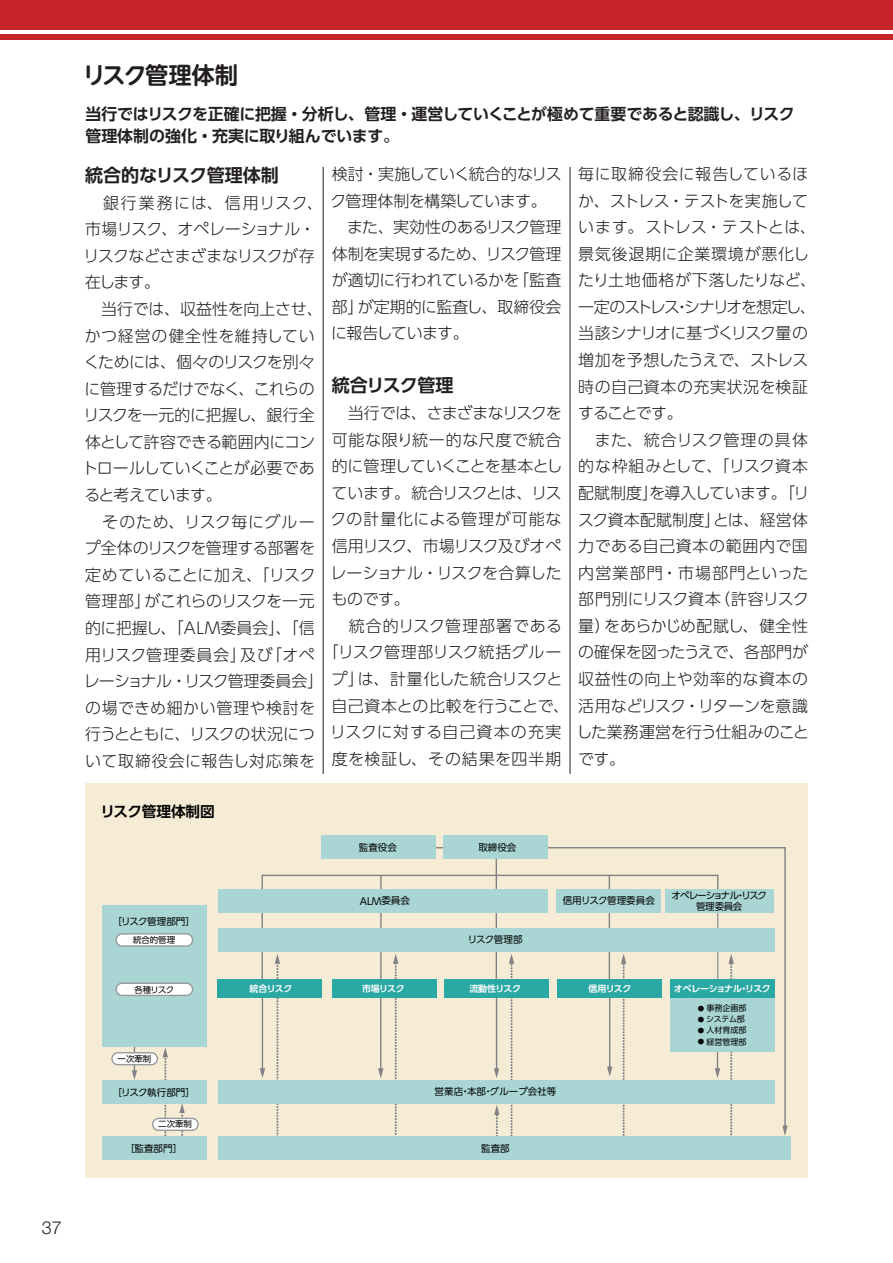
<style>
.page{position:relative;width:893px;height:1263px;background:#fff}
.page>*{position:absolute;margin:0;border:0;box-sizing:border-box;transform-origin:0 0}
.t1{font:700 23.4px "UD Shin M Go Pro De";letter-spacing:-.035em;color:#231f20}
.t2{font:700 18px "UD Shin Go Pro De";color:#231f20}
.t3{font:700 18px "UD Shin Go Pro De";letter-spacing:-.045em;color:#231f20}
.t4{font:300 18px "Helvetica Neue";color:#231f20}
.t5{font:300 15.9px/26.5px "UD Shin Go Pro";letter-spacing:-.005em;color:#231f20}
.t6{font:300 15.9px/26.5px "UD Shin Go Pro";letter-spacing:-.025em;color:#231f20}
.t7{font:700 15.9px/21.3px "UD Shin Go Pro De";letter-spacing:-.015em;color:#231f20}
.t8{font:300 15.9px "UD Shin Go Pro";letter-spacing:.06em;color:#231f20}
.t9{font:300 15.9px "UD Shin Go Pro";letter-spacing:-.055em;color:#231f20}
.t10{font:300 15.9px "UD Shin Go Pro";letter-spacing:-.035em;color:#231f20}
.t11{font:300 15.9px "UD Shin Go Pro";letter-spacing:-.065em;color:#231f20}
.t12{font:300 15.9px "UD Shin Go Pro";letter-spacing:-.06em;color:#231f20}
.t13{font:300 15.9px "UD Shin Go Pro";letter-spacing:-.04em;color:#231f20}
.t14{font:300 15.9px "UD Shin Go Pro";letter-spacing:-.045em;color:#231f20}
.t15{font:300 15.9px "UD Shin Go Pro";letter-spacing:.015em;color:#231f20}
.t16{font:300 15.9px "UD Shin Go Pro";letter-spacing:.04em;color:#231f20}
.t17{font:300 15.9px "UD Shin Go Pro";letter-spacing:.05em;color:#231f20}
.t18{font:700 14.7px "UD Shin Go Pro De";color:#030303}
.t19{font:9.75px "UD Shin Go Pro";color:#030303}
.t20{font:9.6px "UD Shin Go Pro";color:#030303}
.t21{font:9.6px "UD Shin Go Pro";letter-spacing:-.025em;color:#030303}
.t22{font:9.6px/10.9px "UD Shin Go Pro";letter-spacing:-.085em;color:#030303;text-align:center}
.t23{font:700 9px "UD Shin Go Pro De";letter-spacing:-.05em;color:#fff}
.t24{font:8.4px "UD Shin Go Pro";color:#030303}
.t25{font:8.1px "UD Shin Go Pro";color:#030303}
.s1{font-size:9.6px}
.s2{font-size:6.45px}
</style>
<div class="page">
<div style="left:85px;top:783px;width:723px;height:395px;background:#f6ebd4"></div>
<div style="left:102px;top:905px;width:105px;height:142px;background:#a9d6d5"></div>
<svg style="left:179px;top:1103px;width:6px;height:32px"></svg>
<svg style="left:163px;top:1047px;width:5px;height:89px"></svg>
<svg style="left:261px;top:874px;width:143px;height:105px"></svg>
<hr style="left:262px;top:997px;width:1px;height:73px;background:#808285">
<svg style="left:260px;top:1068px;width:5px;height:10px"></svg>
<svg style="left:132px;top:1047px;width:5px;height:33px"></svg>
<svg style="left:275px;top:954px;width:458px;height:182px"></svg>
<svg style="left:404px;top:847px;width:382px;height:287px"></svg>
<svg style="left:782px;top:1126px;width:6px;height:9px"></svg>
<div style="left:153px;top:1118px;width:45px;height:12px;background:#fff;border-radius:6px"></div>
<div style="left:152px;top:1118px;width:47px;height:13px;border:1px solid #989b9e;border-radius:6px"></div>
<div style="left:112px;top:1053px;width:45px;height:12px;background:#fff;border-radius:6px"></div>
<div style="left:111px;top:1052px;width:47px;height:13px;border:1px solid #989b9e;border-radius:6px"></div>
<div style="left:116px;top:934px;width:77px;height:12px;background:#fff;border-radius:6px"></div>
<div style="left:115px;top:933px;width:78px;height:14px;border:1px solid #989b9e;border-radius:6px"></div>
<div style="left:116px;top:983px;width:77px;height:12px;background:#fff;border-radius:6px"></div>
<div style="left:115px;top:982px;width:78px;height:14px;border:1px solid #989b9e;border-radius:6px"></div>
<div style="left:557px;top:979px;width:105px;height:19px;background:#2aa8a3"></div>
<div style="left:445px;top:979px;width:104px;height:19px;background:#2aa8a3"></div>
<div style="left:332px;top:979px;width:105px;height:19px;background:#2aa8a3"></div>
<div style="left:217px;top:979px;width:105px;height:19px;background:#2aa8a3"></div>
<div style="left:321px;top:835px;width:115px;height:24px;background:#a9d6d5"></div>
<div style="left:443px;top:835px;width:105px;height:24px;background:#a9d6d5"></div>
<div style="left:218px;top:889px;width:330px;height:24px;background:#a9d6d5"></div>
<div style="left:556px;top:889px;width:105px;height:24px;background:#a9d6d5"></div>
<div style="left:665px;top:889px;width:109px;height:24px;background:#a9d6d5"></div>
<div style="left:218px;top:928px;width:557px;height:24px;background:#a9d6d5"></div>
<div style="left:218px;top:1080px;width:557px;height:23px;background:#a9d6d5"></div>
<div style="left:218px;top:1136px;width:573px;height:24px;background:#a9d6d5"></div>
<div style="left:670px;top:983px;width:105px;height:69px;background:#a9d6d5"></div>
<div style="left:670px;top:979px;width:105px;height:19px;background:#2aa8a3"></div>
<div style="left:102px;top:1080px;width:105px;height:23px;background:#a9d6d5"></div>
<div style="left:102px;top:1136px;width:105px;height:24px;background:#a9d6d5"></div>
<hr style="left:323px;top:167px;width:1px;height:607px;background:#231f20">
<hr style="left:570px;top:167px;width:1px;height:607px;background:#231f20">
<div style="left:0;top:0;width:893px;height:30px;background:#c8242b"></div>
<div style="left:0;top:34px;width:893px;height:5px;background:#c8242b"></div>
<h1 class="t1" style="left:82px;top:56px;width:157px">リスク管理体制</h1>
<p class="t7" style="left:85px;top:103px;width:711px">当行ではリスクを正確に把握・分析し、管理・運営していくことが極めて重要であると認識し、リスク管理体制の強化・充実に取り組んでいます。</p>
<p class="t2" style="left:85px;top:160px;width:195px">統合的なリスク管理体制</p>
<p class="t5" style="left:82px;top:189px;width:243px">　銀行業務には、信用リスク、市場リスク、オペレーショナル・リスクなどさまざまなリスクが存在します。<br>　当行では、収益性を向上させ、かつ経営の健全性を維持していくためには、個々のリスクを別々に管理するだけでなく、これらのリスクを一元的に把握し、銀行全体として許容できる範囲内にコントロールしていくことが必要であると考えています。<br>　そのため、リスク毎にグループ全体のリスクを管理する部署を定めていることに加え、「リスク管理部」がこれらのリスクを一元的に把握し、「ALM委員会」、「信用リスク管理委員会」及び「オペレーショナル・リスク管理委員会」の場できめ細かい管理や検討を行うとともに、リスクの状況について取締役会に報告し対応策を</p>
<p class="t5" style="left:576px;top:160px;width:241px">毎に取締役会に報告しているほか、ストレス・テストを実施しています。ストレス・テストとは、景気後退期に企業環境が悪化したり土地価格が下落したりなど、一定のストレス・シナリオを想定し、当該シナリオに基づくリスク量の増加を予想したうえで、ストレス時の自己資本の充実状況を検証することです。<br>　また、統合リスク管理の具体的な枠組みとして、「リスク資本配賦制度」を導入しています。「リスク資本配賦制度」とは、経営体力である自己資本の範囲内で国内営業部門・市場部門といった部門別にリスク資本（許容リスク量）をあらかじめ配賦し、健全性の確保を図ったうえで、各部門が収益性の向上や効率的な資本の活用などリスク・リターンを意識した業務運営を行う仕組みのことです。</p>
<p class="t6" style="left:331px;top:160px;width:233px">検討・実施していく統合的なリスク管理体制を構築しています。　また、実効性のあるリスク管理体制を実現するため、リスク管理が適切に行われているかを｢監査部｣が定期的に監査し、取締役会に報告しています。</p>
<p class="t3" style="left:332px;top:371px;width:123px">統合リスク管理</p>
<p class="t9" style="left:332px;top:400px;width:232px">　当行では、さまざまなリスクを</p>
<p class="t16" style="left:332px;top:427px;width:231px">可能な限り統一的な尺度で統合</p>
<p class="t10" style="left:332px;top:453px;width:232px">的に管理していくことを基本とし</p>
<p class="t11" style="left:331px;top:480px;width:232px">ています。統合リスクとは、リス</p>
<p class="t8" style="left:331px;top:506px;width:232px">クの計量化による管理が可能な</p>
<p class="t12" style="left:332px;top:533px;width:231px">信用リスク、市場リスク及びオペ</p>
<p class="t13" style="left:330px;top:560px;width:233px">レーショナル・リスクを合算した</p>
<p class="t5" style="left:331px;top:585px;width:80px">ものです。</p>
<p class="t17" style="left:332px;top:613px;width:232px">　統合的リスク管理部署である</p>
<p class="t5" style="left:323px;top:638px;width:240px">「リスク管理部リスク統括グルー</p>
<p class="t14" style="left:332px;top:666px;width:232px">プ」は、計量化した統合リスクと</p>
<p class="t15" style="left:331px;top:693px;width:239px">自己資本との比較を行うことで、</p>
<p class="t8" style="left:330px;top:719px;width:233px">リスクに対する自己資本の充実</p>
<p class="t8" style="left:332px;top:746px;width:231px">度を検証し、その結果を四半期</p>
<p class="t18" style="left:100px;top:799px;width:116px">リスク管理体制図</p>
<p class="t21" style="left:112px;top:913px;width:84px">［リスク管理部門］</p>
<p class="t24" style="left:133px;top:933px;width:44px">統合的管理</p>
<p class="t20" style="left:359px;top:839px;width:40px">監査役会</p>
<p class="t20" style="left:478px;top:839px;width:40px">取締役会</p>
<p class="t19" style="left:360px;top:893px;width:52px">ALM<span class="s1">委員会</span></p>
<p class="t20" style="left:563px;top:893px;width:94px">信用リスク管理委員会</p>
<p class="t22" style="left:671px;top:889px;width:97px">オペレーショナル・リスク管理委員会</p>
<p class="t20" style="left:468px;top:932px;width:56px">リスク管理部</p>
<p class="t24" style="left:134px;top:982px;width:41px">各種リスク</p>
<p class="t23" style="left:250px;top:981px;width:44px">統合リスク</p>
<p class="t23" style="left:362px;top:981px;width:44px">市場リスク</p>
<p class="t23" style="left:469px;top:981px;width:53px">流動性リスク</p>
<p class="t23" style="left:589px;top:981px;width:44px">信用リスク</p>
<p class="t24" style="left:118px;top:1052px;width:35px">一次牽制</p>
<p class="t21" style="left:112px;top:1084px;width:84px">［リスク執行部門］</p>
<p class="t24" style="left:158px;top:1117px;width:35px">二次牽制</p>
<p class="t20" style="left:125px;top:1141px;width:59px">［監査部門］</p>
<p class="t20" style="left:435px;top:1084px;width:123px">営業店・本部・グループ会社等</p>
<p class="t20" style="left:481px;top:1140px;width:30px">監査部</p>
<p class="t23" style="left:674px;top:981px;width:98px">オペレーショナル・リスク</p>
<p class="t25" style="left:698px;top:1001px;width:50px"><span class="s2">●</span> 事務企画部</p>
<p class="t25" style="left:698px;top:1013px;width:49px"><span class="s2">●</span> システム部</p>
<p class="t25" style="left:698px;top:1024px;width:50px"><span class="s2">●</span> 人材育成部</p>
<p class="t25" style="left:698px;top:1035px;width:50px"><span class="s2">●</span> 経営管理部</p>
<p class="t4" style="left:42px;top:1216px;width:22px">37</p>
</div>
